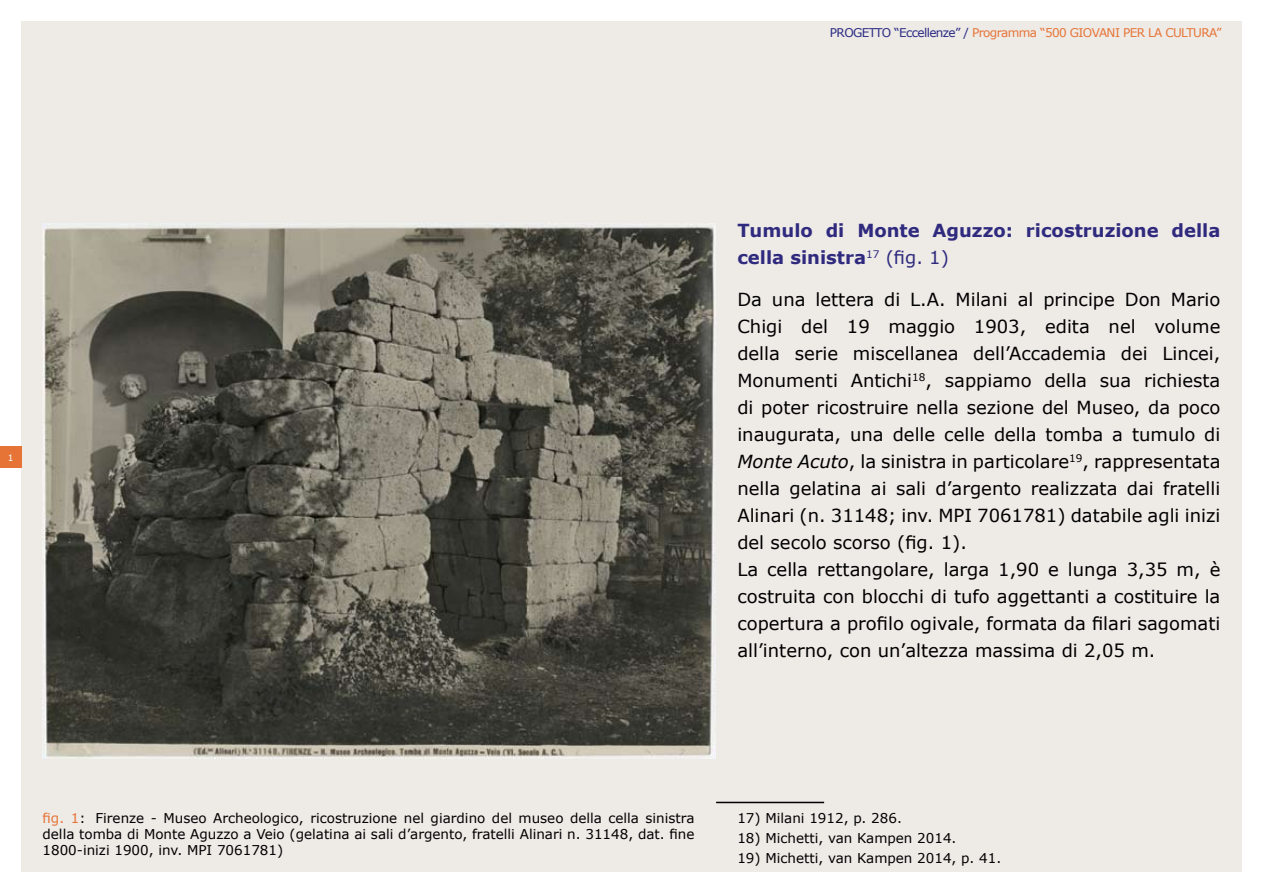
<style>
.page{position:relative;width:1263px;height:893px;background:#fff}
.page>*{position:absolute;margin:0;border:0;box-sizing:border-box;transform-origin:0 0}
.t1{font:18px/27px "Verdana";color:#000}
.t2{font:700 18px/27px "Verdana";color:#2f2a7e}
.t3{font:13.5px/16.2px "Verdana";color:#000;text-align:justify}
.t4{font:12px "Verdana";letter-spacing:-.05em;color:#e67436}
.t5{font:9px "Verdana";color:#fff}
.s1{color:#292983}
.s2{font-weight:400}
.s3{font-style:italic}
.s4{color:#e67436}
</style>
<div class="page">
<div style="left:21px;top:21px;width:1221px;height:851px;background:#eeeae6"></div>
<div style="left:0;top:446px;width:21px;height:22px;background:#e67436"></div>
<hr style="left:716px;top:802px;width:108px;height:1px;background:#000">
<img style="left:43px;top:224px;width:672px;height:535px">
<p class="t4" style="left:830px;top:25px;width:393px"><span class="s1">PROGETTO “Eccellenze” /</span> Programma “500 GIOVANI PER LA CULTURA”</p>
<p class="t5" style="left:8px;top:451px;width:5px">1</p>
<p class="t2" style="left:737px;top:217px;width:485px">Tumulo di Monte Aguzzo: ricostruzione della cella sinistra<sup>1</sup> <sup>7</sup> <span class="s2">(fig. 1)</span></p>
<p class="t1" style="left:737px;top:286px;width:485px">Da una lettera di L.A. Milani al principe Don Mario Chigi del 19 maggio 1903, edita nel volume della serie miscellanea dell’Accademia dei Lincei, Monumenti Antichi<sup>18</sup>, sappiamo della sua richiesta di poter ricostruire nella sezione del Museo, da poco inaugurata, una delle celle della tomba a tumulo di <span class="s3">Monte Acuto</span>, la sinistra in particolare<sup>1</sup> <sup>9</sup>, rappresentata nella gelatina ai sali d’argento realizzata dai fratelli Alinari (n. 31148; inv. MPI 7061781) databile agli inizi del secolo scorso (fig. 1).<br>La cella rettangolare, larga 1,90 e lunga 3,35 m, è costruita con blocchi di tufo aggettanti a costituire la copertura a profilo ogivale, formata da filari sagomati all’interno, con un’altezza massima di 2,05 m.</p>
<p class="t3" style="left:43px;top:810px;width:653px"><span class="s4">fig. 1</span>: Firenze - Museo Archeologico, ricostruzione nel giardino del museo della cella sinistra della tomba di Monte Aguzzo a Veio (gelatina ai sali d’argento, fratelli Alinari n. 31148, dat. fine 1800-inizi 1900, inv. MPI 7061 781 )</p>
<p class="t3" style="left:737px;top:810px;width:166px">17) Milani 1912, p. 286.</p>
<p class="t3" style="left:737px;top:830px;width:221px">18) Michetti, van Kampen 2014.</p>
<p class="t3" style="left:737px;top:850px;width:265px">19) Michetti, van Kampen 2014, p. 41.</p>
</div>
